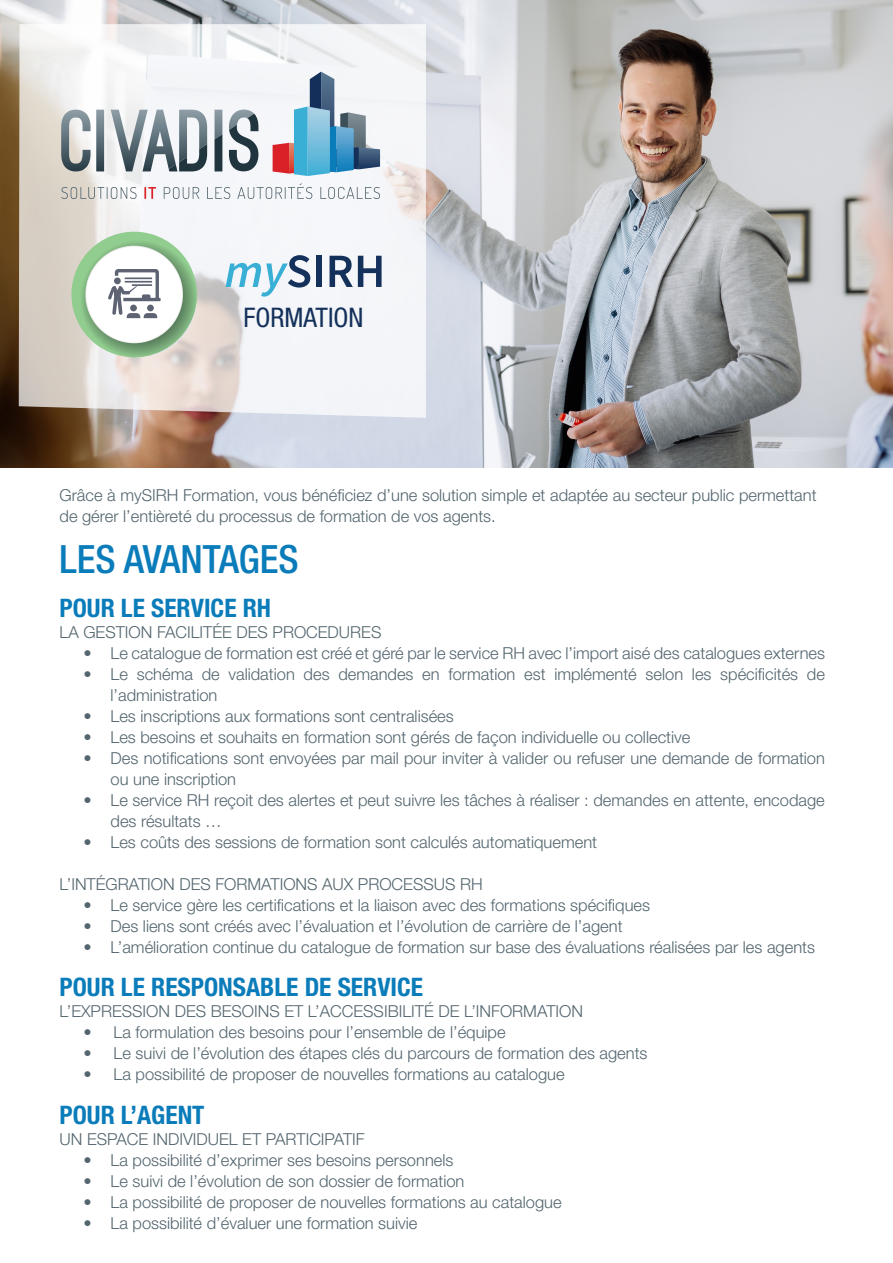
<style>
.page{position:relative;width:893px;height:1263px;background:#fff}
.page>*{position:absolute;margin:0;border:0;box-sizing:border-box;transform-origin:0 0}
.Style_de_paragraphe{font:500 condensed 39px "Helvetica Neue LT Pro";color:#0a7cba}
.t1{font:condensed 27px "Helvetica Neue LT Std";color:#14315b}
.Titre{font:700 condensed 25.5px "Helvetica Neue LT Pro";color:#0a7cba}
.Style_de_paragraphe-2{font:300 16.5px/21px "Helvetica Neue LT Std";color:#53656e}
.bullets{font:300 16.5px "Helvetica Neue LT Pro";color:#53656e}
.bullets-2{font:300 16.5px "Helvetica Neue LT Std";color:#53656e}
.Sous_titre_2{font:300 16.5px "Helvetica Neue LT Std";color:#53656e}
</style>
<div class="page">
<img style="left:0;top:0;width:893px;height:468px">
<svg style="left:19px;top:24px;width:407px;height:394px;fill:#f3f5f8"></svg>
<svg style="left:226px;top:255px;width:84px;height:42px"></svg>
<div style="left:316px;top:256px;width:6px;height:31px;background:#14315b"></div>
<svg style="left:330px;top:256px;width:52px;height:31px"></svg>
<svg style="left:64px;top:224px;width:141px;height:141px"></svg>
<svg style="left:273px;top:72px;width:107px;height:104px"></svg>
<svg style="left:61px;top:110px;width:43px;height:61px"></svg>
<svg style="left:111px;top:110px;width:96px;height:61px"></svg>
<svg style="left:215px;top:110px;width:7px;height:61px"></svg>
<svg style="left:229px;top:110px;width:29px;height:61px"></svg>
<svg style="left:61px;top:187px;width:76px;height:12px"></svg>
<svg style="left:144px;top:187px;width:12px;height:12px"></svg>
<svg style="left:164px;top:187px;width:35px;height:12px"></svg>
<svg style="left:207px;top:187px;width:23px;height:12px"></svg>
<svg style="left:237px;top:183px;width:75px;height:16px"></svg>
<svg style="left:320px;top:187px;width:60px;height:12px"></svg>
<p class="t1" style="left:244px;top:301px;width:122px">FORMATION</p>
<p class="Style_de_paragraphe-2" style="left:60px;top:484px;width:759px">Grâce à mySIRH Formation, vous bénéficiez d’une solution simple et adaptée au secteur public permettant de gérer l’entièreté du processus de formation de vos agents.</p>
<p class="Style_de_paragraphe" style="left:60px;top:536px;width:241px">LES AVANTAGES</p>
<p class="Titre" style="left:60px;top:592px;width:213px">POUR LE SERVICE RH</p>
<p class="Sous_titre_2" style="left:60px;top:622px;width:323px">LA GESTION FACILITÉE DES PROCEDURES</p>
<p class="Style_de_paragraphe-2" style="left:84px;top:642px;width:743px">• Le catalogue de formation est créé et géré par le service RH avec l’import aisé des catalogues externes</p>
<p class="Style_de_paragraphe-2" style="left:111px;top:663px;width:716px;text-indent:-27px">• Le schéma de validation des demandes en formation est implémenté selon les spécificités de l’administration</p>
<p class="Style_de_paragraphe-2" style="left:84px;top:705px;width:372px">• Les inscriptions aux formations sont centralisées</p>
<p class="Style_de_paragraphe-2" style="left:84px;top:726px;width:608px">• Les besoins et souhaits en formation sont gérés de façon individuelle ou collective</p>
<p class="Style_de_paragraphe-2" style="left:111px;top:747px;width:716px;text-indent:-27px">• Des notifications sont envoyées par mail pour inviter à valider ou refuser une demande de formation ou une inscription</p>
<p class="Style_de_paragraphe-2" style="left:111px;top:789px;width:716px;text-indent:-27px">• Le service RH reçoit des alertes et peut suivre les tâches à réaliser : demandes en attente, encodage des résultats …</p>
<p class="Style_de_paragraphe-2" style="left:84px;top:831px;width:515px">• Les coûts des sessions de formation sont calculés automatiquement</p>
<p class="bullets-2" style="left:60px;top:874px;width:425px">L’INTÉGRATION DES FORMATIONS AUX PROCESSUS RH</p>
<p class="bullets-2" style="left:84px;top:895px;width:568px">• Le service gère les certifications et la liaison avec des formations spécifiques</p>
<p class="Style_de_paragraphe-2" style="left:84px;top:915px;width:540px">• Des liens sont créés avec l’évaluation et l’évolution de carrière de l’agent</p>
<p class="Style_de_paragraphe-2" style="left:84px;top:936px;width:733px">• L’amélioration continue du catalogue de formation sur base des évaluations réalisées par les agents</p>
<p class="Titre" style="left:60px;top:972px;width:365px">POUR LE RESPONSABLE DE SERVICE</p>
<p class="bullets" style="left:60px;top:1001px;width:525px">L’EXPRESSION DES BESOINS ET L’ACCESSIBILITÉ DE L’INFORMATION</p>
<p class="bullets" style="left:84px;top:1022px;width:424px">• La formulation des besoins pour l’ensemble de l’équipe</p>
<p class="bullets" style="left:84px;top:1043px;width:565px">• Le suivi de l’évolution des étapes clés du parcours de formation des agents</p>
<p class="bullets" style="left:84px;top:1064px;width:483px">• La possibilité de proposer de nouvelles formations au catalogue</p>
<p class="Titre" style="left:60px;top:1099px;width:147px">POUR L’AGENT</p>
<p class="bullets" style="left:60px;top:1129px;width:307px">UN ESPACE INDIVIDUEL ET PARTICIPATIF</p>
<p class="bullets" style="left:84px;top:1150px;width:371px">• La possibilité d’exprimer ses besoins personnels</p>
<p class="bullets" style="left:84px;top:1171px;width:382px">• Le suivi de l’évolution de son dossier de formation</p>
<p class="bullets" style="left:84px;top:1192px;width:480px">• La possibilité de proposer de nouvelles formations au catalogue</p>
<p class="bullets" style="left:84px;top:1213px;width:335px">• La possibilité d’évaluer une formation suivie</p>
</div>
